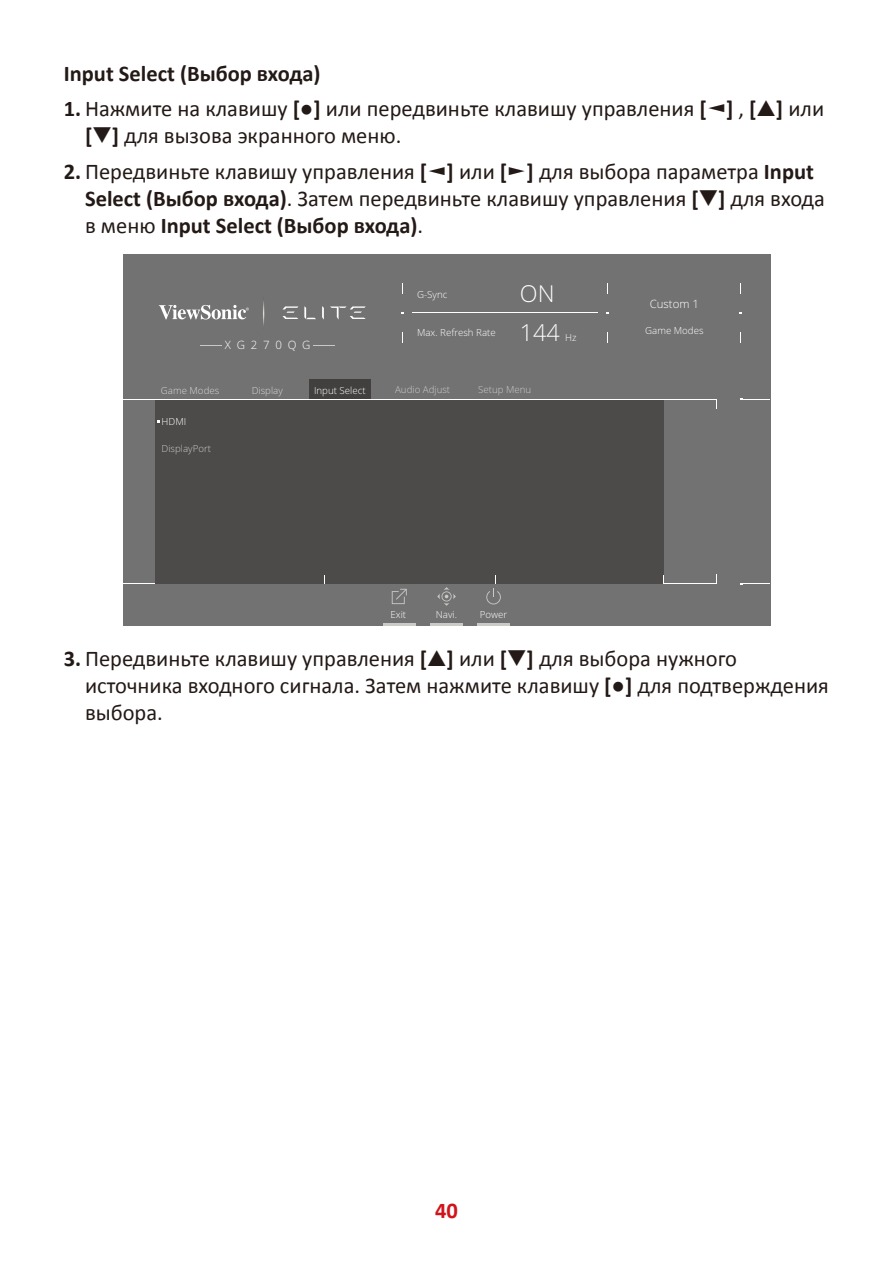
<style>
.page{position:relative;width:893px;height:1263px;background:#fff}
.page>*{position:absolute;margin:0;border:0;box-sizing:border-box;transform-origin:0 0}
.t1{font:300 23.4px "Open Sans";color:#fff}
.t2{font:22.5px/27px "Calibri";color:#231916}
.Body{font:700 22.5px "Calibri";color:#231916}
.t3{font:700 22.5px "Calibri";color:#d1131c}
.t4{font:300 11.55px "Open Sans";letter-spacing:.5em;color:#fff}
.t5{font:300 9.75px "Open Sans";color:#fff}
.t6{font:300 9.75px "Open Sans";color:#cbcac7}
.t7{font:300 9.75px "Open Sans";color:#d5d5d6}
.s1{font-weight:700}
</style>
<div class="page">
<div style="left:123px;top:254px;width:647px;height:372px;background:#727272"></div>
<div style="left:309px;top:379px;width:62px;height:20px;background:#42403f"></div>
<hr style="left:122px;top:584px;width:594px;height:1px;background:#fff">
<svg style="left:740px;top:398px;width:30px;height:2px"></svg>
<svg style="left:740px;top:583px;width:30px;height:2px"></svg>
<div style="left:155px;top:399px;width:509px;height:185px;background:#4d4a4a"></div>
<hr style="left:123px;top:399px;width:593px;height:1px;background:#fff">
<hr style="left:412px;top:312px;width:186px;height:1px;background:#fff">
<svg style="left:313px;top:345px;width:22px;height:1px"></svg>
<svg style="left:200px;top:345px;width:22px;height:1px"></svg>
<svg style="left:304px;top:306px;width:12px;height:13px"></svg>
<svg style="left:322px;top:306px;width:2px;height:14px"></svg>
<svg style="left:282px;top:306px;width:16px;height:13px"></svg>
<svg style="left:330px;top:306px;width:36px;height:14px"></svg>
<img style="left:263px;top:301px;width:2px;height:25px">
<svg style="left:159px;top:305px;width:90px;height:14px"></svg>
<hr style="left:383px;top:623px;width:32px;height:3px;background:#cbcac7">
<hr style="left:430px;top:623px;width:32px;height:3px;background:#cbcac7">
<hr style="left:478px;top:623px;width:32px;height:3px;background:#cbcac7">
<svg style="left:392px;top:589px;width:15px;height:15px"></svg>
<svg style="left:486px;top:575px;width:15px;height:29px"></svg>
<svg style="left:437px;top:587px;width:19px;height:19px"></svg>
<p class="Body" style="left:64px;top:59px;width:258px">Input Select (Выбор входа)</p>
<p class="t2" style="left:85px;top:95px;width:741px;text-indent:-21px"><span class="s1">1.</span> Нажмите на клавишу <span class="s1">[●]</span> или передвиньте клавишу управления <span class="s1">[</span>◄<span class="s1">]</span> , <span class="s1">[</span>▲<span class="s1">]</span> или <span class="s1">[</span>▼<span class="s1">]</span> для вызова экранного меню.</p>
<p class="t2" style="left:85px;top:158px;width:741px;text-indent:-21px"><span class="s1">2.</span> Передвиньте клавишу управления <span class="s1">[</span>◄<span class="s1">]</span> или <span class="s1">[</span>►<span class="s1">]</span> для выбора параметра <span class="s1">Input<br>Select (Выбор входа)</span>. Затем передвиньте клавишу управления <span class="s1">[</span>▼<span class="s1">]</span> для входа в меню <span class="s1">Input Select (Выбор входа)</span>.</p>
<p class="t4" style="left:225px;top:337px;width:87px">XG270QG</p>
<p class="t5" style="left:417px;top:288px;width:32px">G-Sync</p>
<p class="t5" style="left:417px;top:326px;width:80px">Max. Refresh Rate</p>
<p class="t1" style="left:520px;top:278px;width:36px">ON</p>
<p class="t1" style="left:520px;top:317px;width:42px">144</p>
<p class="t5" style="left:565px;top:331px;width:13px">Hz</p>
<p class="t7" style="left:161px;top:384px;width:60px">Game Modes</p>
<p class="t7" style="left:252px;top:384px;width:33px">Display</p>
<p class="t5" style="left:314px;top:384px;width:53px">Input Select</p>
<p class="t6" style="left:395px;top:383px;width:57px">Audio Adjust</p>
<p class="t6" style="left:478px;top:383px;width:55px">Setup Menu</p>
<p class="t5" style="left:161px;top:415px;width:26px">HDMI</p>
<p class="t6" style="left:161px;top:442px;width:51px">DisplayPort</p>
<p class="t4" style="left:650px;top:296px;width:51px">Custom 1</p>
<p class="t5" style="left:645px;top:324px;width:60px">Game Modes</p>
<p class="t5" style="left:390px;top:607px;width:17px">Exit</p>
<p class="t5" style="left:436px;top:607px;width:23px">Navi.</p>
<p class="t5" style="left:480px;top:607px;width:29px">Power</p>
<p class="t2" style="left:85px;top:645px;width:745px;text-indent:-21px"><span class="s1">3.</span> Передвиньте клавишу управления <span class="s1">[</span>▲<span class="s1">]</span> или <span class="s1">[</span>▼<span class="s1">]</span> для выбора нужного источника входного сигнала. Затем нажмите клавишу <span class="s1">[●]</span> для подтверждения выбора.</p>
<p class="t3" style="left:435px;top:1196px;width:24px">40</p>
</div>
